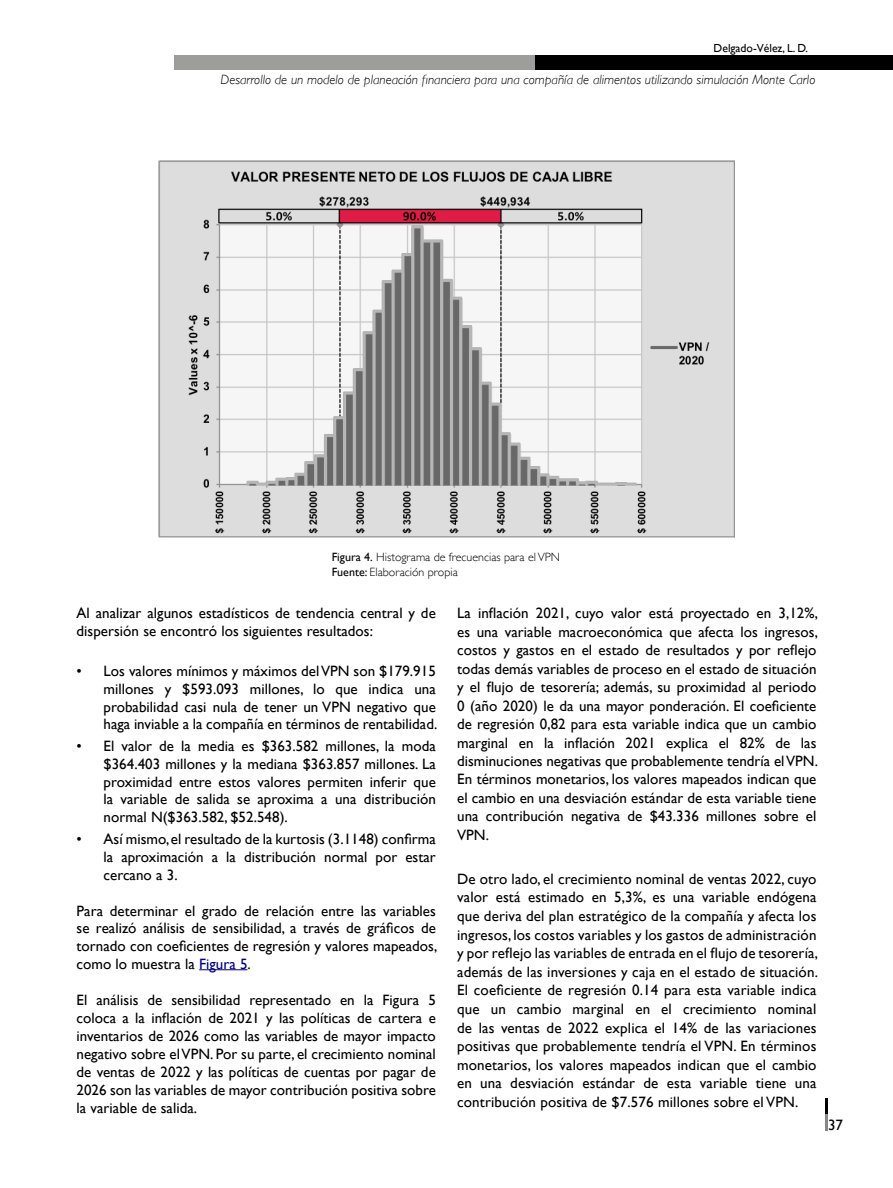
<style>
.page{position:relative;width:893px;height:1188px;background:#fff}
.page>*{position:absolute;margin:0;border:0;box-sizing:border-box;transform-origin:0 0}
.t1{font:15px/18.5px "Gill Sans";letter-spacing:.005em;color:#000;text-align:justify}
.t2{font:italic 300 13.5px "Gill Sans";color:#000}
.t3{font:300 12px/14.4px "Gill Sans";color:#000}
.t4{font:11.7px "Gill Sans";color:#000}
.s1{font-weight:400}
.s2{color:#000080}
</style>
<div class="page">
<div style="left:174px;top:55px;width:361px;height:15px;background:#9d9d9c"></div>
<div style="left:535px;top:55px;width:358px;height:15px;background:#000"></div>
<svg style="left:825px;top:1099px;width:2px;height:31px"></svg>
<img style="left:159px;top:161px;width:575px;height:376px">
<hr style="left:199px;top:969px;width:48px;height:1px;background:#000080">
<p class="t4" style="left:714px;top:41px;width:96px">Delgado-Vélez, L. D.</p>
<p class="t2" style="left:220px;top:72px;width:596px">Desarrollo de un modelo de planeación financiera para una compañía de alimentos utilizando simulación Monte Carlo</p>
<p class="t3" style="left:332px;top:550px;width:230px"><span class="s1">Figura 4.</span> Histograma de frecuencias para el VPN<br><span class="s1">Fuente:</span> Elaboración propia</p>
<p class="t1" style="left:77px;top:604px;width:361px;line-height:18px">Al analizar algunos estadísticos de tendencia central y de dispersión se encontró los siguientes resultados:</p>
<p class="t1" style="left:104px;top:662px;width:335px;line-height:17.7px;text-indent:-27px">• Los valores mínimos y máximos del VPN son $179.915 millones y $593.093 millones, lo que indica una probabilidad casi nula de tener un VPN negativo que haga inviable a la compañía en términos de rentabilidad.</p>
<p class="t1" style="left:104px;top:737px;width:334px;line-height:17.7px;text-indent:-27px">• El valor de la media es $363.582 millones, la moda $364.403 millones y la mediana $363.857 millones. La proximidad entre estos valores permiten inferir que la variable de salida se aproxima a una distribución normal N($363.582, $52.548).</p>
<p class="t1" style="left:104px;top:830px;width:334px;line-height:17.9px;text-indent:-27px">• Así mismo, el resultado de la kurtosis (3.1148) confirma la aproximación a la distribución normal por estar cercano a 3.</p>
<p class="t1" style="left:77px;top:901px;width:362px;line-height:17.7px">Para determinar el grado de relación entre las variables se realizó análisis de sensibilidad, a través de gráficos de tornado con coeficientes de regresión y valores mapeados, como lo muestra la <span class="s2">Figura 5</span>.</p>
<p class="t1" style="left:77px;top:990px;width:361px;line-height:18px">El análisis de sensibilidad representado en la Figura 5 coloca a la inflación de 2021 y las políticas de cartera e inventarios de 2026 como las variables de mayor impacto negativo sobre el VPN. Por su parte, el crecimiento nominal de ventas de 2022 y las políticas de cuentas por pagar de 2026 son las variables de mayor contribución positiva sobre la variable de salida.</p>
<p class="t1" style="left:457px;top:604px;width:362px">La inflación 2021, cuyo valor está proyectado en 3,12%, es una variable macroeconómica que afecta los ingresos, costos y gastos en el estado de resultados y por reflejo todas demás variables de proceso en el estado de situación y el flujo de tesorería; además, su proximidad al periodo 0 (año 2020) le da una mayor ponderación. El coeficiente de regresión 0,82 para esta variable indica que un cambio marginal en la inflación 2021 explica el 82% de las disminuciones negativas que probablemente tendría el VPN.<br>En términos monetarios, los valores mapeados indican que el cambio en una desviación estándar de esta variable tiene una contribución negativa de $43.336 millones sobre el VPN.</p>
<p class="t1" style="left:457px;top:869px;width:362px">De otro lado, el crecimiento nominal de ventas 2022, cuyo valor está estimado en 5,3%, es una variable endógena que deriva del plan estratégico de la compañía y afecta los ingresos, los costos variables y los gastos de administración y por reflejo las variables de entrada en el flujo de tesorería, además de las inversiones y caja en el estado de situación.<br>El coeficiente de regresión 0.14 para esta variable indica que un cambio marginal en el crecimiento nominal de las ventas de 2022 explica el 14% de las variaciones positivas que probablemente tendría el VPN. En términos monetarios, los valores mapeados indican que el cambio en una desviación estándar de esta variable tiene una contribución positiva de $7.576 millones sobre el VPN.</p>
<p class="t1" style="left:828px;top:1116px;width:16px">37</p>
</div>
